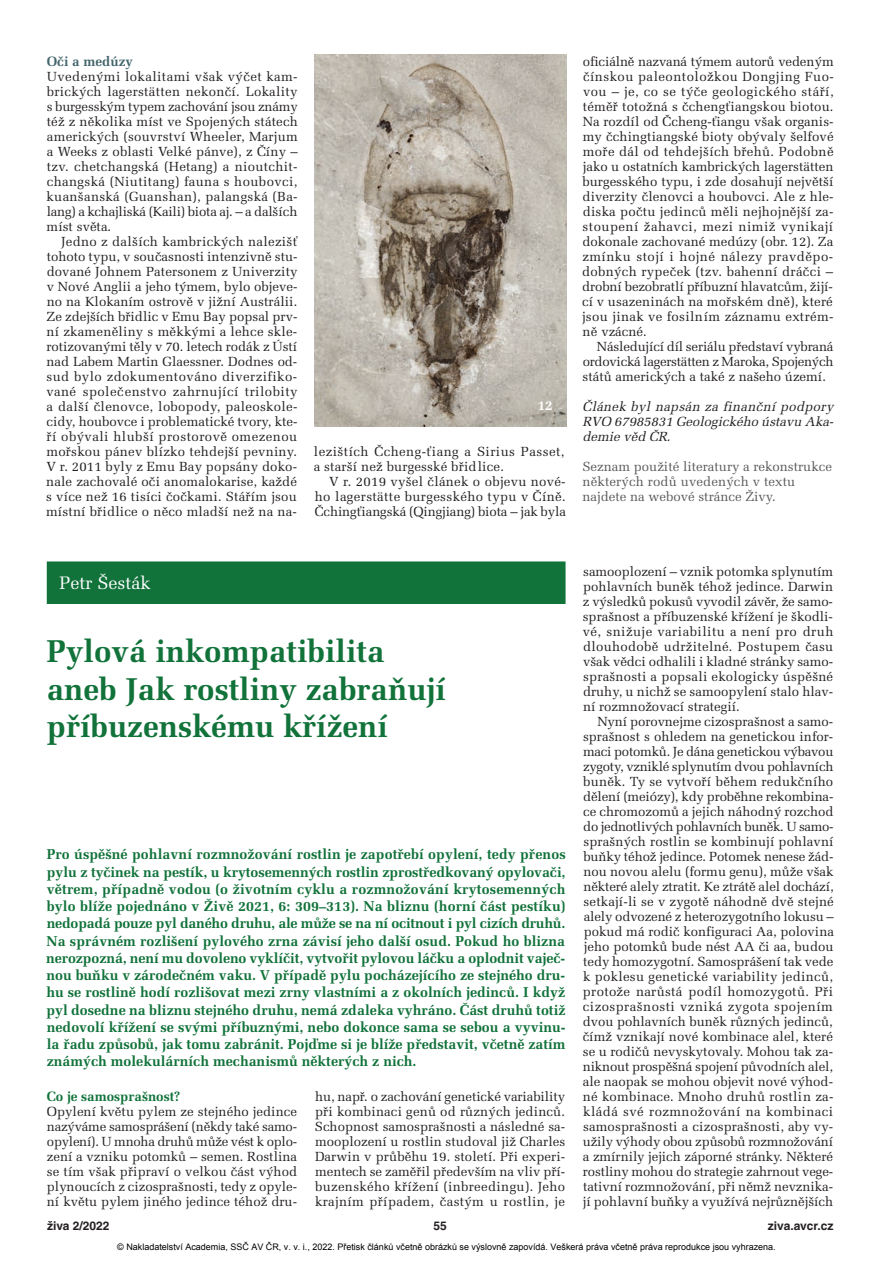
<style>
.page{position:relative;width:893px;height:1263px;background:#fff}
.page>*{position:absolute;margin:0;border:0;box-sizing:border-box;transform-origin:0 0}
.t1{font:700 31.5px/37.5px "Melior CE";color:#11723a}
.t2{font:18px "Melior CE";color:#fff}
.t3{font:700 14.25px/17.2px "Melior CE";color:#11723a;text-align:justify}
.t4{font:700 13.5px "Melior CE";color:#11723a}
.t5{font:700 13.5px "Melior CE";color:#43656c}
.t6{font:700 13.5px "Melior CE";color:#fff}
.t7{font:13.2px/15px "Melior CE";color:#231f20;text-align:justify}
.t8{font:13.2px/15px "Melior CE";color:#57585a}
.t9{font:italic 13.2px/15px "Melior CE";color:#231f20;text-align:justify}
.t10{font:13.2px/15px "Melior CE";letter-spacing:.035em;color:#231f20}
.t11{font:700 12px "Helvetica CE";color:#231f20}
.t12{font:9px "Arial";color:#000}
</style>
<div class="page">
<img style="left:314px;top:55px;width:253px;height:372px">
<div style="left:47px;top:561px;width:519px;height:43px;background:#11723a"></div>
<p class="t5" style="left:47px;top:57px;width:88px">Oči a medúzy</p>
<p class="t7" style="left:47px;top:71px;width:253px">Uvedenými lokalitami však výčet kam - brických lagerstätten nekončí. Lokality s burgesským typem zachování jsou známy též z několika míst ve Spojených státech amerických (souvrství Wheeler, Marjum a Weeks z oblasti Velké pánve), z Číny – tzv. chetchangská (Hetang) a nioutchit&shy;changská (Niutitang) fauna s houbovci, kuanšanská (Guanshan), palangská (Ba - lang) a kchajliská (Kaili) biota aj. – a dalších míst světa.</p>
<p class="t7" style="left:46px;top:236px;width:253px;text-indent:15px">Jedno z dalších kambrických nalezišť tohoto typu, v současnosti intenzivně stu&shy;dované Johnem Patersonem z Univerzity v Nové Anglii a jeho týmem, bylo objeve&shy;no na Klokaním ostrově v jižní Austrálii.<br>Ze zdejších břidlic v Emu Bay popsal prv&shy;ní zkameněliny s měkkými a lehce skle&shy;rotizovanými těly v 70. letech rodák z Ústí nad Labem Martin Glaessner. Dodnes od - sud bylo zdokumentováno diverzifiko - vané společenstvo zahrnující trilobity a další členovce, lobopody, paleoskole - cidy, houbovce i problematické tvory, kte&shy;ří obývali hlubší prostorově omezenou mořskou pánev blízko tehdejší pevniny.<br>V r. 2011 byly z Emu Bay popsány doko&shy;nale zachovalé oči anomalokarise, každé s více než 16 tisíci čočkami. Stářím jsou místní břidlice o něco mladší než na na -</p>
<p class="t6" style="left:538px;top:401px;width:17px">12</p>
<p class="t10" style="left:314px;top:446px;width:252px">lezištích Čcheng-ťiang a Sirius Passet, a starší než burgesské břidlice.</p>
<p class="t7" style="left:315px;top:476px;width:253px;text-indent:14px">V r. 2019 vyšel článek o objevu nové&shy;ho lagerstätte burgesského typu v Číně.<br>Čchingťiangská (Qingjiang) biota – jak byla</p>
<p class="t7" style="left:582px;top:56px;width:253px">oficiálně nazvaná týmem autorů vedeným čínskou paleontoložkou Dongjing Fuo&shy;vou – je, co se týče geologického stáří, téměř totožná s čchengťiangskou biotou.<br>Na rozdíl od Čcheng-ťiangu však organis&shy;my čchingtiangské bioty obývaly šelfové moře dál od tehdejších břehů. Podobně jako u ostatních kambrických lagerstätten burgesského typu, i zde dosahují největší diverzity členovci a houbovci. Ale z hle&shy;diska počtu jedinců měli nejhojnější za - stoupení žahavci, mezi nimiž vynikají dokonale zachované medúzy (obr. 12). Za zmínku stojí i hojné nálezy pravděpo - dobných rypeček (tzv. bahenní dráčci – drobní bezobratlí příbuzní hlavatcům, žijí&shy;cí v usazeninách na mořském dně), které jsou jinak ve fosilním záznamu extrém&shy;ně vzácné.</p>
<p class="t7" style="left:582px;top:341px;width:252px;text-indent:14px">Následující díl seriálu představí vybraná ordovická lagerstätten z Maroka, Spojených států amerických a také z našeho území.</p>
<p class="t9" style="left:582px;top:401px;width:255px">Článek byl napsán za finanční podpory RVO 67985831 Geologického ústavu Aka&shy;demie věd ČR.</p>
<p class="t8" style="left:582px;top:461px;width:251px">Seznam použité literatury a rekonstrukce některých rodů uvedených v textu najdete na webové stránce Živy.</p>
<h2 class="t2" style="left:60px;top:576px;width:92px">Petr Šesták</h2>
<h1 class="t1" style="left:47px;top:636px;width:401px">Pylová inkompatibilita aneb Jak rostliny zabraňují příbuzenskému křížení</h1>
<p class="t3" style="left:46px;top:848px;width:521px">Pro úspěšné pohlavní rozmnožování rostlin je zapotřebí opylení, tedy přenos pylu z tyčinek na pestík, u krytosemenných rostlin zprostředkovaný opylovači, větrem, případně vodou (o životním cyklu a rozmnožování krytosemenných bylo blíže pojednáno v Živě 2021, 6: 309–313). Na bliznu (horní část pestíku) nedopadá pouze pyl daného druhu, ale může se na ní ocitnout i pyl cizích druhů.<br>Na správném rozlišení pylového zrna závisí jeho další osud. Pokud ho blizna nerozpozná, není mu dovoleno vyklíčit, vytvořit pylovou láčku a oplodnit vaječ&shy;nou buňku v zárodečném vaku. V případě pylu pocházejícího ze stejného dru&shy;hu se rostlině hodí rozlišovat mezi zrny vlastními a z okolních jedinců. I když pyl dosedne na bliznu stejného druhu, nemá zdaleka vyhráno. Část druhů totiž nedovolí křížení se svými příbuznými, nebo dokonce sama se sebou a vyvinu&shy;la řadu způsobů, jak tomu zabránit. Pojďme si je blíže představit, včetně zatím známých molekulárních mechanismů některých z nich.</p>
<p class="t4" style="left:47px;top:1092px;width:135px">Co je samosprašnost?</p>
<p class="t7" style="left:47px;top:1106px;width:252px">Opylení květu pylem ze stejného jedince nazýváme samosprášení (někdy také samo&shy;opylení). U mnoha druhů může vést k oplo&shy;zení a vzniku potomků – semen. Rostlina se tím však připraví o velkou část výhod plynoucích z cizosprašnosti, tedy z opyle - ní květu pylem jiného jedince téhož dru-</p>
<p class="t7" style="left:315px;top:1091px;width:252px">hu, např. o zachování genetické variability při kombinaci genů od různých jedinců.<br>Schopnost samosprašnosti a následné sa - mooplození u rostlin studoval již Charles Darwin v průběhu 19. století. Při experi&shy;mentech se zaměřil především na vliv pří&shy;buzenského křížení (inbreedingu). Jeho krajním případem, častým u rostlin, je</p>
<p class="t7" style="left:583px;top:566px;width:252px">samooplození – vznik potomka splynutím pohlavních buněk téhož jedince. Darwin z výsledků pokusů vyvodil závěr, že samo&shy;sprašnost a příbuzenské křížení je škodli&shy;vé, snižuje variabilitu a není pro druh dlouhodobě udržitelné. Postupem času však vědci odhalili i kladné stránky samo&shy;sprašnosti a popsali ekologicky úspěšné druhy, u nichž se samoopylení stalo hlav&shy;ní rozmnožovací strategií.</p>
<p class="t7" style="left:583px;top:716px;width:253px;text-indent:15px">Nyní porovnejme cizosprašnost a samo&shy;sprašnost s ohledem na genetickou infor&shy;maci potomků. Je dána genetickou výbavou zygoty, vzniklé splynutím dvou pohlavních buněk. Ty se vytvoří během redukčního dělení (meiózy), kdy proběhne rekombina&shy;ce chromozomů a jejich náhodný rozchod do jednotlivých pohlavních buněk. U samo - sprašných rostlin se kombinují pohlavní buňky téhož jedince. Potomek nenese žád&shy;nou novou alelu (formu genu), může však některé alely ztratit. Ke ztrátě alel dochází, setkají-li se v zygotě náhodně dvě stejné alely odvozené z heterozygotního lokusu – pokud má rodič konfiguraci Aa, polovina jeho potomků bude nést AA či aa, budou tedy homozygotní. Samosprášení tak vede k poklesu genetické variability jedinců, protože narůstá podíl homozygotů. Při cizosprašnosti vzniká zygota spojením dvou pohlavních buněk různých jedinců, čímž vznikají nové kombinace alel, které se u rodičů nevyskytovaly. Mohou tak za - niknout prospěšná spojení původních alel, ale naopak se mohou objevit nové výhod&shy;né kombinace. Mnoho druhů rostlin za - kládá své rozmnožování na kombinaci samosprašnosti a cizosprašnosti, aby vy - užily výhody obou způsobů rozmnožování a zmírnily jejich záporné stránky. Některé rostliny mohou do strategie zahrnout vege&shy;tativní rozmnožování, při němž nevznika&shy;jí pohlavní buňky a využívá nejrůznějších</p>
<p class="t11" style="left:47px;top:1221px;width:64px">živa 2/2022</p>
<p class="t11" style="left:433px;top:1221px;width:15px">55</p>
<p class="t11" style="left:768px;top:1221px;width:67px">ziva.avcr.cz</p>
<p class="t12" style="left:117px;top:1241px;width:660px">© Nakladatelství Academia, SSČ AV ČR, v. v. i., 2022. Přetisk článků včetně obrázků se výslovně zapovídá. Veškerá práva včetně práva reprodukce jsou vyhrazena.</p>
</div>
